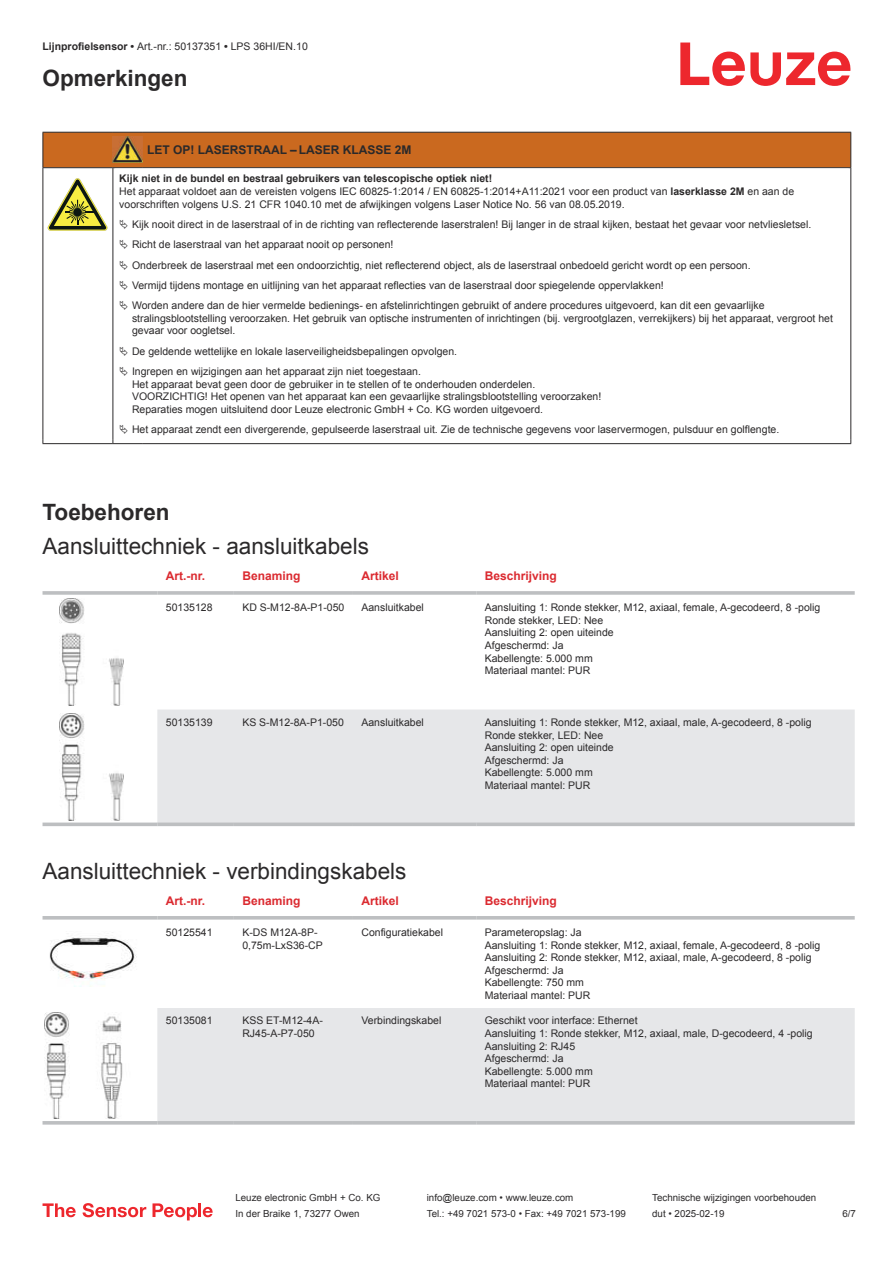
<style>
.page{position:relative;width:893px;height:1263px;background:#fff}
.page>*{position:absolute;margin:0;border:0;box-sizing:border-box;transform-origin:0 0}
.t1{font:22.5px "Arial";color:#2b292a}
.t2{font:700 22.5px "Arial";color:#2b292a}
.t3{font:700 12px "Arial";color:#db2a30}
.t4{font:700 12px "Arial";color:#2b292a}
.t5{font:10.5px/12.6px "Arial";color:#2b292a}
.t6{font:9.75px "Arial";color:#2b292a}
.s1{font-weight:700}
</style>
<div class="page">
<svg style="left:680px;top:43px;width:170px;height:43px"></svg>
<div style="left:157px;top:709px;width:698px;height:113px;background:#e6e7e9"></div>
<svg style="left:43px;top:591px;width:114px;height:4px"></svg>
<hr style="left:157px;top:591px;width:77px;height:4px;background:#c6c7c9">
<svg style="left:234px;top:591px;width:119px;height:4px"></svg>
<svg style="left:353px;top:591px;width:123px;height:4px"></svg>
<hr style="left:476px;top:591px;width:379px;height:4px;background:#c6c7c9">
<svg style="left:43px;top:822px;width:114px;height:4px"></svg>
<svg style="left:157px;top:822px;width:77px;height:4px"></svg>
<svg style="left:234px;top:822px;width:119px;height:4px"></svg>
<svg style="left:353px;top:822px;width:123px;height:4px"></svg>
<svg style="left:476px;top:822px;width:379px;height:4px;background:#c2c4c6"></svg>
<img style="left:59px;top:599px;width:65px;height:106px">
<img style="left:59px;top:714px;width:65px;height:106px">
<svg style="left:43px;top:919px;width:812px;height:206px"></svg>
<div style="left:157px;top:1008px;width:698px;height:113px;background:#e6e7e9"></div>
<hr style="left:43px;top:916px;width:114px;height:3px;background:#bdbfc1">
<hr style="left:157px;top:916px;width:77px;height:3px;background:#bdbfc1">
<hr style="left:234px;top:916px;width:119px;height:3px;background:#bdbfc1">
<hr style="left:353px;top:916px;width:123px;height:3px;background:#bdbfc1">
<hr style="left:476px;top:916px;width:379px;height:3px;background:#bdbfc1">
<hr style="left:43px;top:1121px;width:114px;height:3px;background:#bdbfc1">
<hr style="left:157px;top:1121px;width:77px;height:3px;background:#bdbfc1">
<hr style="left:234px;top:1121px;width:119px;height:3px;background:#bdbfc1">
<hr style="left:353px;top:1121px;width:123px;height:3px;background:#bdbfc1">
<hr style="left:476px;top:1121px;width:379px;height:3px;background:#bdbfc1">
<img style="left:43px;top:924px;width:97px;height:66px">
<img style="left:45px;top:1012px;width:93px;height:106px">
<svg style="left:43px;top:1203px;width:33px;height:14px"></svg>
<svg style="left:83px;top:1203px;width:63px;height:14px"></svg>
<svg style="left:153px;top:1203px;width:44px;height:17px"></svg>
<hr style="left:198px;top:1203px;width:3px;height:14px;background:#ed272d">
<svg style="left:203px;top:1207px;width:10px;height:10px"></svg>
<div style="left:44px;top:133px;width:806px;height:34px;background:#ca691f"></div>
<svg style="left:44px;top:168px;width:806px;height:275px"></svg>
<hr style="left:43px;top:132px;width:70px;height:1px;background:#2b292a">
<hr style="left:43px;top:133px;width:1px;height:34px;background:#2b292a">
<hr style="left:43px;top:167px;width:70px;height:1px;background:#2b292a">
<hr style="left:113px;top:132px;width:30px;height:1px;background:#2b292a">
<hr style="left:113px;top:167px;width:30px;height:1px;background:#2b292a">
<hr style="left:143px;top:132px;width:708px;height:1px;background:#2b292a">
<hr style="left:850px;top:133px;width:1px;height:34px;background:#2b292a">
<hr style="left:143px;top:167px;width:708px;height:1px;background:#2b292a">
<hr style="left:43px;top:168px;width:1px;height:271px;background:#2b292a">
<hr style="left:113px;top:168px;width:1px;height:271px;background:#2b292a">
<hr style="left:850px;top:168px;width:1px;height:271px;background:#2b292a">
<hr style="left:43px;top:443px;width:70px;height:1px;background:#2b292a">
<hr style="left:113px;top:443px;width:30px;height:1px;background:#2b292a">
<hr style="left:143px;top:443px;width:708px;height:1px;background:#2b292a">
<img style="left:113px;top:136px;width:30px;height:27px">
<svg style="left:47px;top:178px;width:60px;height:53px"></svg>
<svg style="left:115px;top:169px;width:734px;height:270px"></svg>
<svg style="left:120px;top:220px;width:8px;height:9px"></svg>
<svg style="left:120px;top:240px;width:8px;height:9px"></svg>
<svg style="left:120px;top:260px;width:8px;height:9px"></svg>
<svg style="left:120px;top:280px;width:8px;height:10px"></svg>
<svg style="left:120px;top:301px;width:8px;height:9px"></svg>
<svg style="left:120px;top:346px;width:8px;height:10px"></svg>
<svg style="left:120px;top:367px;width:8px;height:9px"></svg>
<svg style="left:120px;top:425px;width:8px;height:9px"></svg>
<p class="t5" style="left:43px;top:41px;width:267px"><span class="s1">Lijnprofielsensor •</span> Art.-nr.: 50137351 <span class="s1">•</span> LPS 36HI/EN.10</p>
<h1 class="t2" style="left:43px;top:70px;width:147px">Opmerkingen</h1>
<p class="t4" style="left:147px;top:145px;width:266px">LET OP! LASERSTRAAL – LASER KLASSE 2M</p>
<p class="t5" style="left:119px;top:173px;width:676px"><span class="s1">Kijk niet in de bundel en bestraal gebruikers van telescopische optiek niet!<br></span>Het apparaat voldoet aan de vereisten volgens IEC 60825-1:2014 / EN 60825-1:2014+A11:2021 voor een product van <span class="s1">laserklasse 2M</span> en aan de voorschriften volgens U.S. 21 CFR 1040.10 met de afwijkingen volgens Laser Notice No. 56 van 08.05.2019.</p>
<p class="t5" style="left:132px;top:215px;width:681px;line-height:20.2px">Kijk nooit direct in de laserstraal of in de richting van reflecterende laserstralen! Bij langer in de straal kijken, bestaat het gevaar voor netvliesletsel.<br>Richt de laserstraal van het apparaat nooit op personen!<br>Onderbreek de laserstraal met een ondoorzichtig, niet reflecterend object, als de laserstraal onbedoeld gericht wordt op een persoon.<br>Vermijd tijdens montage en uitlijning van het apparaat reflecties van de laserstraal door spiegelende oppervlakken!<br>Worden andere dan de hier vermelde bedienings- en afstelinrichtingen gebruikt of andere procedures uitgevoerd, kan dit een gevaarlijke</p>
<p class="t5" style="left:132px;top:313px;width:702px">stralingsblootstelling veroorzaken. Het gebruik van optische instrumenten of inrichtingen (bij. vergrootglazen, verrekijkers) bij het apparaat, vergroot het gevaar voor oogletsel.</p>
<p class="t5" style="left:132px;top:342px;width:327px;line-height:20.2px">De geldende wettelijke en lokale laserveiligheidsbepalingen opvolgen.<br>Ingrepen en wijzigingen aan het apparaat zijn niet toegestaan.</p>
<p class="t5" style="left:132px;top:379px;width:471px">Het apparaat bevat geen door de gebruiker in te stellen of te onderhouden onderdelen.<br>VOORZICHTIG! Het openen van het apparaat kan een gevaarlijke stralingsblootstelling veroorzaken!<br>Reparaties mogen uitsluitend door Leuze electronic GmbH + Co. KG worden uitgevoerd.</p>
<p class="t5" style="left:132px;top:424px;width:649px">Het apparaat zendt een divergerende, gepulseerde laserstraal uit. Zie de technische gegevens voor laservermogen, pulsduur en golflengte.</p>
<h1 class="t2" style="left:43px;top:504px;width:129px">Toebehoren</h1>
<h1 class="t1" style="left:43px;top:538px;width:328px">Aansluittechniek - aansluitkabels</h1>
<p class="t3" style="left:166px;top:571px;width:41px">Art.-nr.</p>
<p class="t3" style="left:242px;top:571px;width:60px">Benaming</p>
<p class="t3" style="left:361px;top:571px;width:39px">Artikel</p>
<p class="t3" style="left:485px;top:571px;width:74px">Beschrijving</p>
<p class="t5" style="left:166px;top:602px;width:48px">50135128</p>
<p class="t5" style="left:242px;top:602px;width:104px">KD S-M12-8A-P1- 050</p>
<p class="t5" style="left:361px;top:602px;width:64px">Aansluitkabel</p>
<p class="t5" style="left:485px;top:602px;width:337px">Aansluiting 1: Ronde stekker, M12, axiaal, female, A-gecodeerd, 8 -polig<br>Ronde stekker, LED: Nee<br>Aansluiting 2: open uiteinde<br>Afgeschermd: Ja<br>Kabellengte: 5.000 mm<br>Materiaal mantel: PUR</p>
<p class="t5" style="left:166px;top:717px;width:48px">50135139</p>
<p class="t5" style="left:242px;top:717px;width:103px">KS S-M12-8A-P1-050</p>
<p class="t5" style="left:361px;top:717px;width:64px">Aansluitkabel</p>
<p class="t5" style="left:485px;top:717px;width:328px">Aansluiting 1: Ronde stekker, M12, axiaal, male, A-gecodeerd, 8 -polig<br>Ronde stekker, LED: Nee<br>Aansluiting 2: open uiteinde<br>Afgeschermd: Ja<br>Kabellengte: 5.000 mm<br>Materiaal mantel: PUR</p>
<h1 class="t1" style="left:43px;top:862px;width:365px">Aansluittechniek - verbindingskabels</h1>
<p class="t3" style="left:166px;top:896px;width:41px">Art.-nr.</p>
<p class="t3" style="left:242px;top:896px;width:60px">Benaming</p>
<p class="t3" style="left:361px;top:896px;width:39px">Artikel</p>
<p class="t3" style="left:485px;top:896px;width:74px">Beschrijving</p>
<p class="t5" style="left:166px;top:927px;width:48px">50125541</p>
<p class="t5" style="left:242px;top:927px;width:82px">K-DS M12A-8P-<br>0,75m-LxS36-CP</p>
<p class="t5" style="left:361px;top:927px;width:83px">Configuratiekabel</p>
<p class="t5" style="left:485px;top:927px;width:337px">Parameteropslag: Ja<br>Aansluiting 1: Ronde stekker, M12, axiaal, female, A-gecodeerd, 8 -polig Aansluiting 2: Ronde stekker, M12, axiaal, male, A-gecodeerd, 8 -polig Afgeschermd: Ja<br>Kabellengte: 750 mm<br>Materiaal mantel: PUR</p>
<p class="t5" style="left:166px;top:1015px;width:48px">50135081</p>
<p class="t5" style="left:242px;top:1015px;width:82px">KSS ET-M12-4A-<br>RJ45-A-P7-050</p>
<p class="t5" style="left:361px;top:1015px;width:81px">Verbindingskabel</p>
<p class="t5" style="left:485px;top:1015px;width:329px">Geschikt voor interface: Ethernet<br>Aansluiting 1: Ronde stekker, M12, axiaal, male, D-gecodeerd, 4 -polig<br>Aansluiting 2: RJ45<br>Afgeschermd: Ja<br>Kabellengte: 5.000 mm<br>Materiaal mantel: PUR</p>
<p class="t6" style="left:235px;top:1194px;width:146px">Leuze electronic GmbH + Co. KG</p>
<p class="t6" style="left:427px;top:1194px;width:148px">info@leuze.com • www.leuze.com</p>
<p class="t6" style="left:652px;top:1194px;width:166px">Technische wijzigingen voorbehouden</p>
<p class="t6" style="left:235px;top:1210px;width:126px">In der Braike 1, 73277 Owen</p>
<p class="t6" style="left:427px;top:1210px;width:201px">Tel.: +49 7021 573-0 • Fax: +49 7021 573-199</p>
<p class="t6" style="left:652px;top:1210px;width:74px">dut • 2025-02-19</p>
<p class="t6" style="left:842px;top:1210px;width:15px">6 /7</p>
</div>
